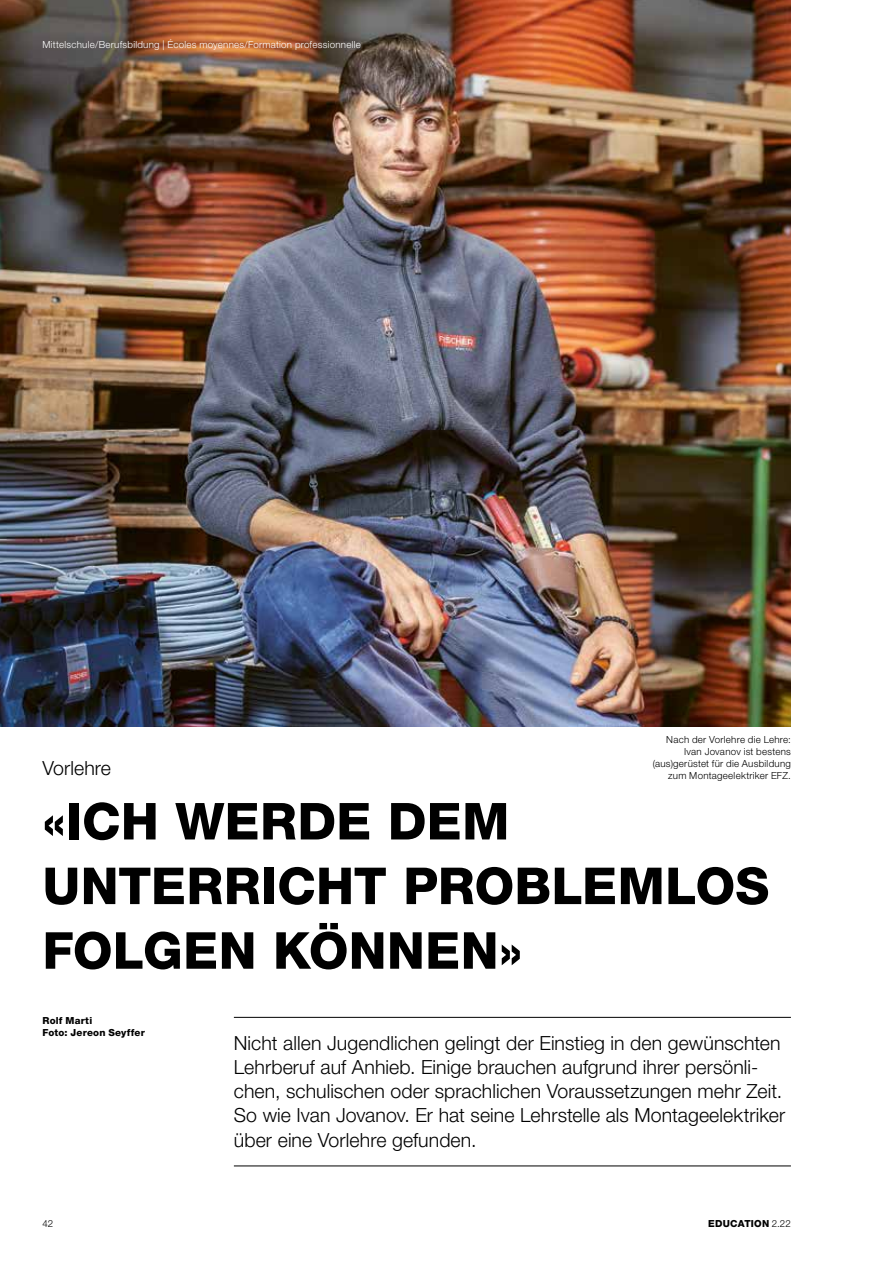
<style>
.page{position:relative;width:893px;height:1263px;background:#fff}
.page>*{position:absolute;margin:0;border:0;box-sizing:border-box;transform-origin:0 0}
.t1{font:800 51px/64.7px "Helvetica Neue LT Std";letter-spacing:.005em;color:#000}
.t2{font:300 19.5px/24.3px "Helvetica Neue LT Std";letter-spacing:.005em;color:#000}
.t3{font:300 9.75px/12.1px "Helvetica Neue LT Std";letter-spacing:.025em;color:#000;text-align:right}
.t4{font:300 9.75px "Helvetica Neue LT Std";letter-spacing:.025em;color:#fff}
.t5{font:800 9.75px/12.1px "Helvetica Neue LT Std";letter-spacing:.02em;color:#000}
.s1{font-weight:300}
</style>
<div class="page">
<img style="left:0;top:0;width:791px;height:726px">
<hr style="left:234px;top:1017px;width:557px;height:1px;background:#000">
<hr style="left:234px;top:1165px;width:557px;height:1px;background:#000">
<p class="t4" style="left:43px;top:38px;width:320px">Mittelschule/Berufsbildung | Écoles moyennes/Formation professionnelle</p>
<p class="t3" style="left:653px;top:733px;width:140px">Nach der Vorlehre die Lehre:<br>Ivan Jovanov ist bestens (aus)gerüstet für die Ausbildung zum Montageelektriker EFZ.</p>
<p class="t2" style="left:43px;top:755px;width:70px">Vorlehre</p>
<h1 class="t1" style="left:43px;top:789px;width:728px">«ICH WERDE DEM<br>UNTERRICHT PROBLEMLOS<br>FOLGEN KÖNNEN»</h1>
<p class="t5" style="left:43px;top:1015px;width:104px">Rolf Marti<br>Foto: Jereon Seyffer</p>
<p class="t2" style="left:234px;top:1030px;width:553px">Nicht allen Jugendlichen gelingt der Einstieg in den gewünschten Lehrberuf auf Anhieb. Einige brauchen aufgrund ihrer persönli&shy;chen, schulischen oder sprachlichen Voraussetzungen mehr Zeit.<br>So wie Ivan Jovanov. Er hat seine Lehrstelle als Montageelektriker über eine Vorlehre gefunden.</p>
<p class="t3" style="left:43px;top:1217px;width:12px">42</p>
<p class="t5" style="left:708px;top:1218px;width:84px">EDUCATION <span class="s1">2.22</span></p>
</div>
